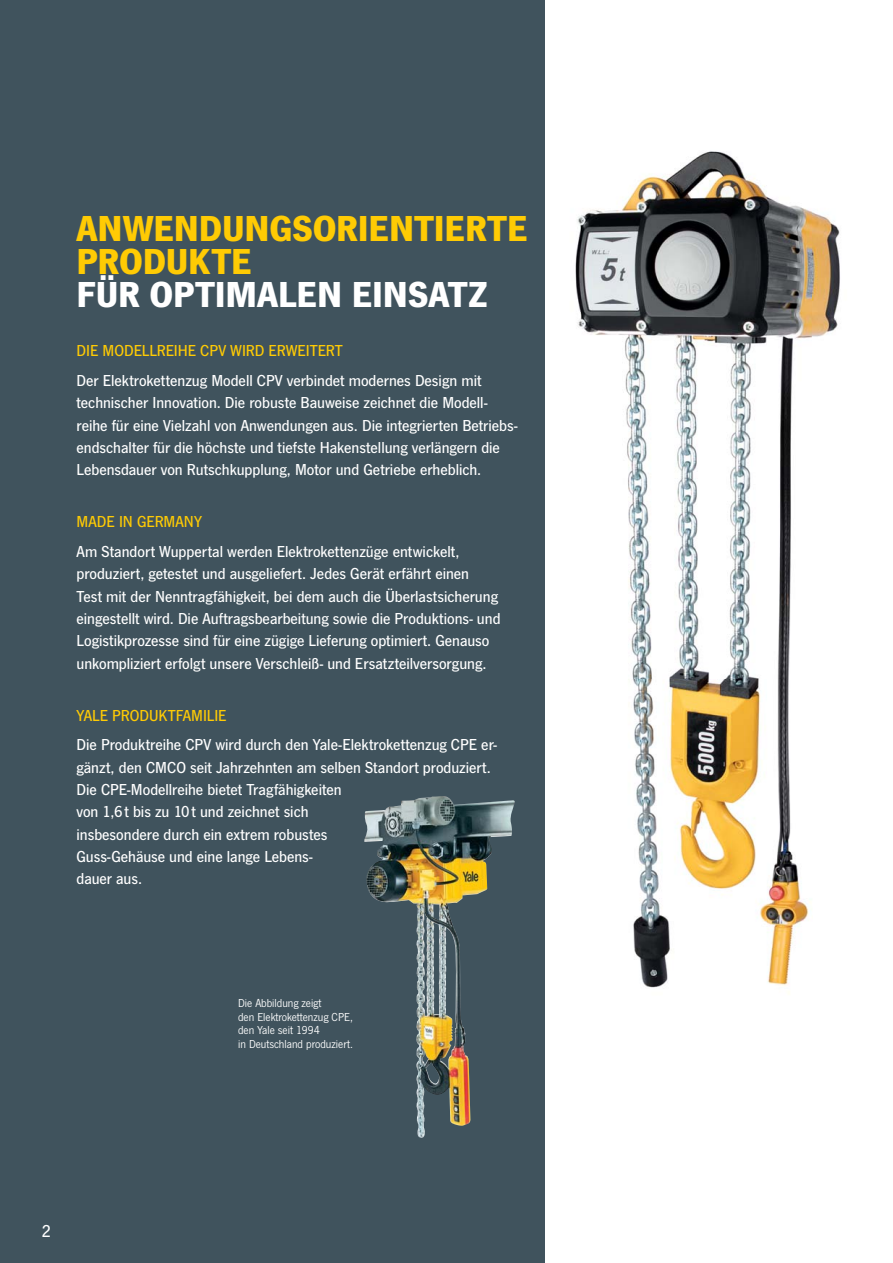
<style>
.page{position:relative;width:893px;height:1263px;background:#fff}
.page>*{position:absolute;margin:0;border:0;box-sizing:border-box;transform-origin:0 0}
.t1{font:700 37.5px/33px "News Got";letter-spacing:-.005em;color:#ffcb04}
.t2{font:700 37.5px "News Got";letter-spacing:-.005em;color:#fff}
.t3{font:500 18px "News Got";color:#fff}
.t4{font:500 16.5px/22.4px "News Got";color:#fff}
.t5{font:500 16.5px "News Got";color:#ffcb04}
.t6{font:12px/13.5px "News Got";color:#fff}
</style>
<div class="page">
<div style="left:0;top:0;width:544px;height:1263px;background:#40535d"></div>
<img style="left:364px;top:796px;width:151px;height:342px">
<img style="left:575px;top:151px;width:265px;height:837px">
<h1 class="t1" style="left:77px;top:216px;width:453px">ANWENDUNGSORIENTIERTE<br>PRODUKTE</h1>
<h1 class="t2" style="left:77px;top:282px;width:412px">FÜR OPTIMALEN EINSATZ</h1>
<p class="t5" style="left:77px;top:344px;width:268px">DIE MODELLREIHE CPV WIRD ERWEITERT</p>
<p class="t4" style="left:77px;top:371px;width:442px">Der Elektrokettenzug Modell CPV verbindet modernes Design mit technischer Innovation. Die robuste Bauweise zeichnet die Modell - reihe für eine Vielzahl von Anwendungen aus. Die integrierten Betriebs&shy;endschalter für die höchste und tiefste Hakenstellung verlängern die Lebensdauer von Rutschkupplung, Motor und Getriebe erheblich.</p>
<p class="t5" style="left:77px;top:515px;width:127px">MADE IN GERMANY</p>
<p class="t4" style="left:77px;top:542px;width:425px">Am Standort Wuppertal werden Elektrokettenzüge entwickelt, produziert, getestet und ausgeliefert. Jedes Gerät erfährt einen<br>Test mit der Nenntragfähigkeit, bei dem auch die Überlastsicherung eingestellt wird. Die Auftragsbearbeitung sowie die Produktions- und Logistikprozesse sind für eine zügige Lieferung optimiert. Genauso unkompliziert erfolgt unsere Verschleiß- und Ersatzteilversorgung.</p>
<p class="t5" style="left:77px;top:709px;width:152px">YALE PRODUKTFAMILIE</p>
<p class="t4" style="left:77px;top:735px;width:422px">Die Produktreihe CPV wird durch den Yale-Elektrokettenzug CPE er&shy;gänzt, den CMCO seit Jahrzehnten am selben Standort produziert.<br>Die CPE-Modellreihe bietet Tragfähigkeiten<br>von 1,6 t bis zu 10 t und zeichnet sich<br>insbesondere durch ein extrem robustes<br>Guss-Gehäuse und eine lange Lebens-<br>dauer aus.</p>
<p class="t6" style="left:238px;top:997px;width:116px">Die Abbildung zeigt<br>den Elektrokettenzug CPE, den Yale seit 1994<br>in Deutschland produziert.</p>
<p class="t3" style="left:42px;top:1224px;width:11px">2</p>
</div>
